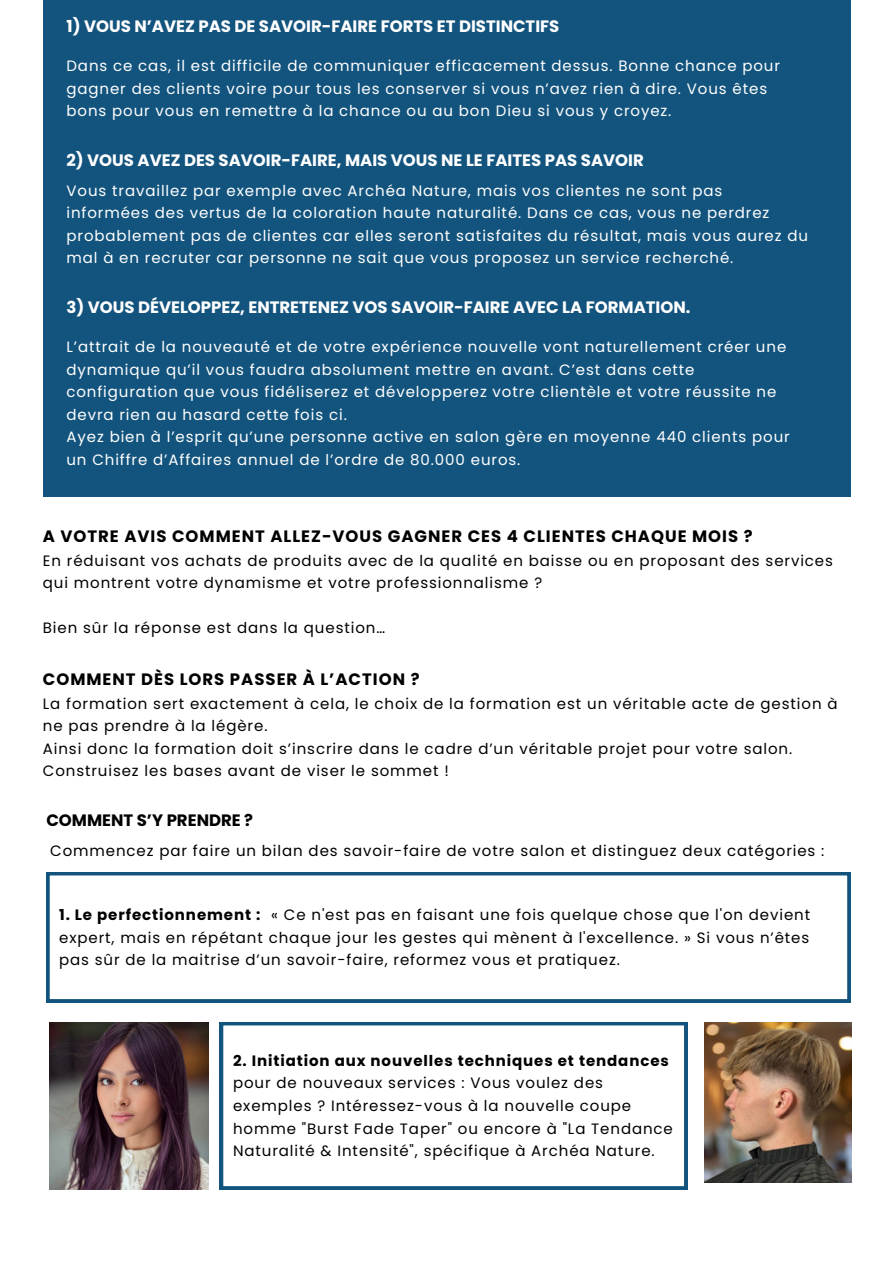
<style>
.page{position:relative;width:894px;height:1264px;background:#fff}
.page>*{position:absolute;margin:0;border:0;box-sizing:border-box;transform-origin:0 0}
.t1{font:700 16.5px "Poppins";color:#fff}
.t2{font:700 16.5px "Poppins";letter-spacing:.06em;color:#000}
.t3{font:700 16.5px "Poppins";color:#000}
.t4{font:15px/22.5px "Poppins";letter-spacing:.06em;color:#000}
.t5{font:15px/22.5px "Poppins";letter-spacing:.06em;color:#fff}
.s1{font-weight:700}
</style>
<div class="page">
<div style="left:43px;top:0;width:807px;height:496px;background:#13547e"></div>
<svg style="left:46px;top:872px;width:804px;height:130px"></svg>
<svg style="left:220px;top:1022px;width:467px;height:167px"></svg>
<img style="left:704px;top:1022px;width:147px;height:160px">
<img style="left:50px;top:1022px;width:158px;height:167px">
<p class="t1" style="left:66px;top:15px;width:494px">1) VOUS N’AVEZ PAS DE SAVOIR-FAIRE FORTS ET DISTINCTIFS</p>
<p class="t5" style="left:66px;top:55px;width:715px">Dans ce cas, il est difficile de communiquer efficacement dessus. Bonne chance pour gagner des clients voire pour tous les conserver si vous n’avez rien à dire. Vous êtes bons pour vous en remettre à la chance ou au bon Dieu si vous y croyez.</p>
<p class="t1" style="left:66px;top:149px;width:578px">2) VOUS AVEZ DES SAVOIR-FAIRE, MAIS VOUS NE LE FAITES PAS SAVOIR</p>
<p class="t5" style="left:66px;top:179px;width:742px">Vous travaillez par exemple avec Archéa Nature, mais vos clientes ne sont pas informées des vertus de la coloration haute naturalité. Dans ce cas, vous ne perdrez probablement pas de clientes car elles seront satisfaites du résultat, mais vous aurez du mal à en recruter car personne ne sait que vous proposez un service recherché.</p>
<h1 class="t1" style="left:66px;top:296px;width:625px">3) VOUS DÉVELOPPEZ, ENTRETENEZ VOS SAVOIR-FAIRE AVEC LA FORMATION.</h1>
<h1 class="t5" style="left:66px;top:336px;width:721px">L’attrait de la nouveauté et de votre expérience nouvelle vont naturellement créer une dynamique qu’il vous faudra absolument mettre en avant. C’est dans cette configuration que vous fidéliserez et développerez votre clientèle et votre réussite ne devra rien au hasard cette fois ci.</h1>
<h1 class="t5" style="left:66px;top:426px;width:724px">Ayez bien à l’esprit qu’une personne active en salon gère en moyenne 440 clients pour un Chiffre d’Affaires annuel de l’ordre de 80.000 euros.</h1>
<p class="t2" style="left:43px;top:525px;width:711px">A VOTRE AVIS COMMENT ALLEZ-VOUS GAGNER CES 4 CLIENTES CHAQUE MOIS ?</p>
<p class="t4" style="left:43px;top:549px;width:791px">En réduisant vos achats de produits avec de la qualité en baisse ou en proposant des services qui montrent votre dynamisme et votre professionnalisme ?</p>
<p class="t4" style="left:43px;top:617px;width:343px">Bien sûr la réponse est dans la question…</p>
<p class="t2" style="left:43px;top:668px;width:378px">COMMENT DÈS LORS PASSER À L’ACTION ?</p>
<p class="t4" style="left:43px;top:692px;width:796px">La formation sert exactement à cela, le choix de la formation est un véritable acte de gestion à ne pas prendre à la légère.<br>Ainsi donc la formation doit s’inscrire dans le cadre d’un véritable projet pour votre salon.<br>Construisez les bases avant de viser le sommet !</p>
<h1 class="t3" style="left:46px;top:809px;width:208px">COMMENT S’Y PRENDRE ?</h1>
<p class="t4" style="left:50px;top:839px;width:775px">Commencez par faire un bilan des savoir-faire de votre salon et distinguez deux catégories :</p>
<p class="t4" style="left:59px;top:903px;width:752px;text-align:justify"><span class="s1">1. Le perfectionnement :</span> « Ce n'est pas en faisant une fois quelque chose que l'on devient expert, mais en répétant chaque jour les gestes qui mènent à l'excellence. » Si vous n’êtes pas sûr de la maitrise d’un savoir-faire, reformez vous et pratiquez.</p>
<p class="t4" style="left:233px;top:1049px;width:441px"><span class="s1">2. Initiation aux nouvelles techniques et tendances </span>pour de nouveaux services : Vous voulez des exemples ? Intéressez-vous à la nouvelle coupe homme "Burst Fade Taper" ou encore à "La Tendance Naturalité &amp; Intensité", spécifique à Archéa Nature.</p>
</div>
